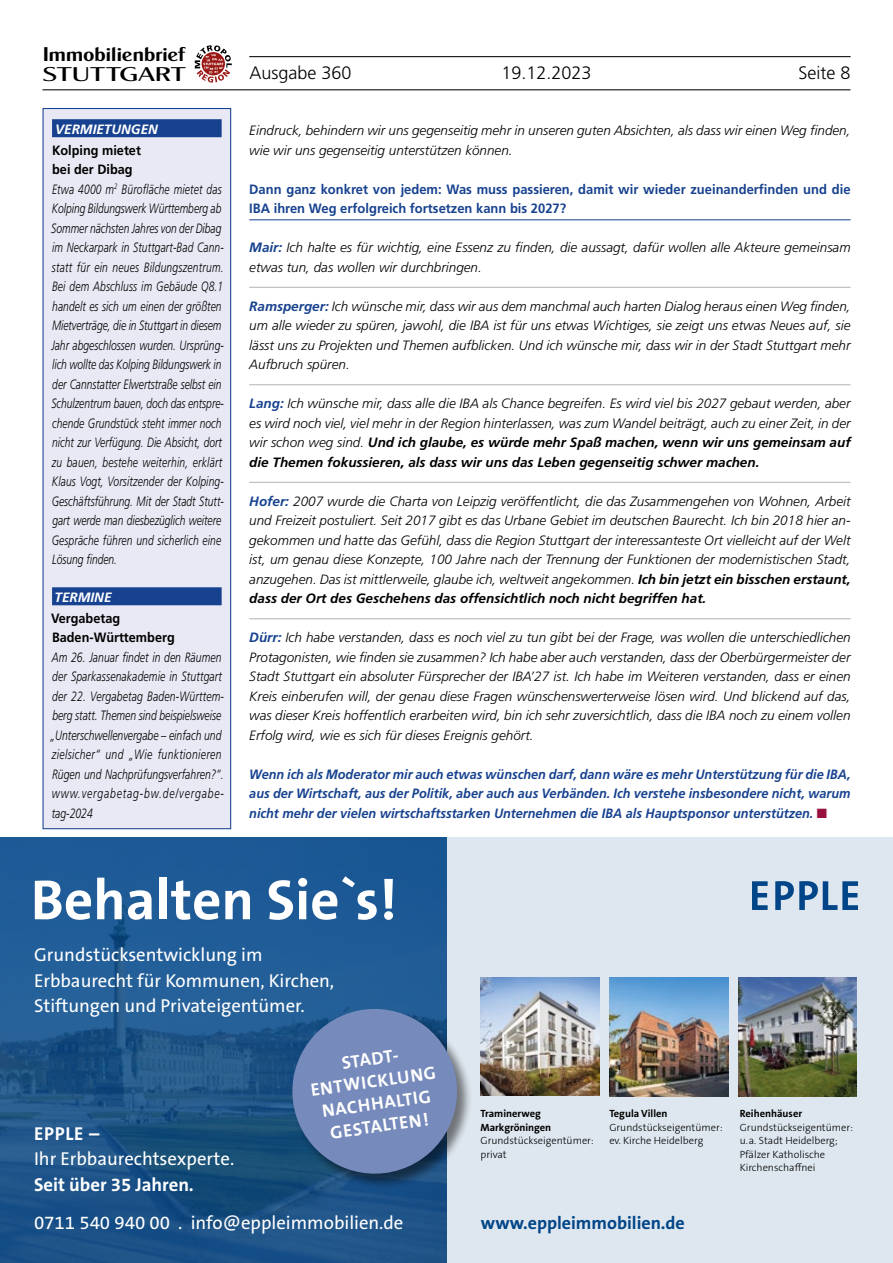
<style>
.page{position:relative;width:893px;height:1263px;background:#fff}
.page>*{position:absolute;margin:0;border:0;box-sizing:border-box;transform-origin:0 0}
.t1{font:700 57px "The Sans B W7";color:#fff}
.t2{font:19.95px "Cg Globe Gothic Bd";letter-spacing:-.02em;color:#000;scale:1.07 1}
.t3{font:19.95px "Cg Globe Gothic Dm";letter-spacing:-.02em;color:#000;scale:1.44 1}
.t4{font:18.75px/25.5px "The Sans B W5 Plain";color:#fff}
.t5{font:700 18.75px "The Sans B W7";color:#fff}
.t6{font:700 18px/22.5px "The Sans B W7";color:#fff;text-align:center}
.t7{font:300 18px "Frutiger";color:#000}
.t8{font:700 18px "The Sans B W7";color:#004587}
.t9{font:italic 300 13.5px/19.5px "Frutiger";color:#000;text-align:justify}
.t10{font:italic 300 13.5px/19.5px "Frutiger";color:#000;scale:.76 1}
.t11{font:italic 300 13.5px/19.5px "Frutiger";color:#000;scale:.77 1}
.t12{font:italic 700 13.5px/19.5px "Frutiger";color:#17428f;text-align:justify;scale:.94 1}
.t13{font:700 13.5px/19.5px "Frutiger";color:#17428f;scale:.96 1}
.t14{font:700 13.5px/19.5px "Frutiger";color:#000;scale:.94 1}
.t15{font:italic 700 13.5px "Frutiger";color:#fff}
.t16{font:300 10.5px/13.5px "The Sans B W3";color:#000}
.t17{font:700 10.5px/13.5px "The Sans B W7";color:#000}
.s1{font-weight:700;font-style:normal}
.s2{font-weight:700;color:#17428f}
.s3{font-weight:700}
.s4{color:#97123e}
</style>
<div class="page">
<hr style="left:43px;top:89px;width:807px;height:1px;background:#000">
<svg style="left:195px;top:45px;width:37px;height:38px"></svg>
<hr style="left:249px;top:56px;width:602px;height:1px;background:#000">
<div style="left:43px;top:109px;width:188px;height:720px;background:#e9e9f5"></div>
<div style="left:52px;top:119px;width:170px;height:18px;background:#17428f"></div>
<div style="left:52px;top:587px;width:170px;height:18px;background:#17428f"></div>
<div style="left:43px;top:108px;width:188px;height:721px;border:1px solid #17428f"></div>
<hr style="left:249px;top:219px;width:602px;height:1px;background:#17428f">
<hr style="left:249px;top:287px;width:602px;height:1px;background:#b3b2b2">
<hr style="left:249px;top:384px;width:602px;height:1px;background:#b3b2b2">
<hr style="left:249px;top:482px;width:602px;height:1px;background:#b3b2b2">
<hr style="left:249px;top:618px;width:602px;height:1px;background:#b3b2b2">
<div style="left:446px;top:838px;width:447px;height:425px;background:#dee6ef"></div>
<img style="left:0;top:838px;width:446px;height:425px">
<svg style="left:752px;top:881px;width:106px;height:29px"></svg>
<img style="left:480px;top:977px;width:119px;height:119px">
<div style="left:291px;top:1008px;width:182px;height:182px;background:#000;opacity:.5"></div>
<svg style="left:281px;top:997px;width:187px;height:188px;background:#627fab"></svg>
<img style="left:609px;top:978px;width:119px;height:118px">
<img style="left:738px;top:978px;width:119px;height:118px">
<h2 class="t2" style="left:43px;top:42px;width:135px">Immobilienbrief</h2>
<h2 class="t3" style="left:43px;top:62px;width:101px">STUTTGART</h2>
<h3 class="t7" style="left:249px;top:63px;width:104px">Ausgabe 360</h3>
<h3 class="t7" style="left:501px;top:63px;width:92px">19.12.2023</h3>
<h3 class="t7" style="left:799px;top:63px;width:54px">Seite 8</h3>
<p class="t15" style="left:55px;top:121px;width:104px">VERMIETUNGEN</p>
<p class="t10" style="left:51px;top:140px;width:229px"><span class="s1">Kolping mietet<br>bei der Dibag<br></span>Etwa 4000 m<sup>2</sup> Bürofläche mietet das Kolping Bildungswerk Württemberg ab Sommer nächsten Jahres von der Dibag im Neckarpark in Stuttgart-Bad Cann&shy;statt für ein neues Bildungszentrum.<br>Bei dem Abschluss im Gebäude Q8.1 handelt es sich um einen der größten Mietverträge, die in Stuttgart in diesem Jahr abgeschlossen wurden. Ursprüng&shy;lich wollte das Kolping Bildungswerk in der Cannstatter Elwertstraße selbst ein Schulzentrum bauen, doch das entspre&shy;chende Grundstück steht immer noch nicht zur Verfügung. Die Absicht, dort zu bauen, bestehe weiterhin, erklärt Klaus Vogt, Vorsitzender der Kolping-Geschäftsführung. Mit der Stadt Stutt&shy;gart werde man diesbezüglich weitere Gespräche führen und sicherlich eine Lösung finden.</p>
<p class="t15" style="left:55px;top:589px;width:59px">TERMINE</p>
<p class="t14" style="left:51px;top:608px;width:133px">Vergabetag<br>Baden-Württemberg</p>
<p class="t11" style="left:51px;top:647px;width:227px">Am 26. Januar findet in den Räumen der Sparkassenakademie in Stuttgart der 22. Vergabetag Baden-Württem&shy;berg statt. Themen sind beispielsweise „Unterschwellenvergabe – einfach und zielsicher“ und „Wie funktionieren Rügen und Nachprüfungsverfahren?“. www.vergabetag-bw.de/vergabe&shy;tag-2024</p>
<p class="t9" style="left:249px;top:121px;width:603px">Eindruck, behindern wir uns gegenseitig mehr in unseren guten Absichten, als dass wir einen Weg finden, wie wir uns gegenseitig unterstützen können.</p>
<p class="t13" style="left:249px;top:179px;width:628px">Dann ganz konkret von jedem: Was muss passieren, damit wir wieder zueinanderfinden und die<br>IBA ihren Weg erfolgreich fortsetzen kann bis 2027?</p>
<p class="t9" style="left:249px;top:238px;width:603px"><span class="s2">Mair:</span> Ich halte es für wichtig, eine Essenz zu finden, die aussagt, dafür wollen alle Akteure gemeinsam etwas tun, das wollen wir durchbringen.</p>
<p class="t9" style="left:249px;top:296px;width:603px"><span class="s2">Ramsperger:</span> Ich wünsche mir, dass wir aus dem manchmal auch harten Dialog heraus einen Weg finden, um alle wieder zu spüren, jawohl, die IBA ist für uns etwas Wichtiges, sie zeigt uns etwas Neues auf, sie lässt uns zu Projekten und Themen aufblicken. Und ich wünsche mir, dass wir in der Stadt Stuttgart mehr Aufbruch spüren.</p>
<p class="t9" style="left:249px;top:394px;width:603px"><span class="s2">Lang:</span> Ich wünsche mir, dass alle die IBA als Chance begreifen. Es wird viel bis 2027 gebaut werden, aber es wird noch viel, viel mehr in der Region hinterlassen, was zum Wandel beiträgt, auch zu einer Zeit, in der wir schon weg sind. <span class="s3">Und ich glaube, es würde mehr Spaß machen, wenn wir uns gemeinsam auf die Themen fokussieren, als dass wir uns das Leben gegenseitig schwer machen.</span></p>
<p class="t9" style="left:249px;top:491px;width:603px"><span class="s2">Hofer:</span> 2007 wurde die Charta von Leipzig veröffentlicht, die das Zusammengehen von Wohnen, Arbeit und Freizeit postuliert. Seit 2017 gibt es das Urbane Gebiet im deutschen Baurecht. Ich bin 2018 hier an&shy;gekommen und hatte das Gefühl, dass die Region Stuttgart der interessanteste Ort vielleicht auf der Welt ist, um genau diese Konzepte, 100 Jahre nach der Trennung der Funktionen der modernistischen Stadt, anzugehen. Das ist mittlerweile, glaube ich, weltweit angekommen. <span class="s3">Ich bin jetzt ein bisschen erstaunt, dass der Ort des Geschehens das offensichtlich noch nicht begriffen hat.</span></p>
<p class="t9" style="left:249px;top:627px;width:603px"><span class="s2">Dürr:</span> Ich habe verstanden, dass es noch viel zu tun gibt bei der Frage, was wollen die unterschiedlichen Protagonisten, wie finden sie zusammen? Ich habe aber auch verstanden, dass der Oberbürgermeister der Stadt Stuttgart ein absoluter Fürsprecher der IBA’27 ist. Ich habe im Weiteren verstanden, dass er einen Kreis einberufen will, der genau diese Fragen wünschenswerterweise lösen wird. Und blickend auf das, was dieser Kreis hoffentlich erarbeiten wird, bin ich sehr zuversichtlich, dass die IBA noch zu einem vollen Erfolg wird, wie es sich für dieses Ereignis gehört.</p>
<p class="t12" style="left:249px;top:764px;width:641px">Wenn ich als Moderator mir auch etwas wünschen darf, dann wäre es mehr Unterstützung für die IBA, aus der Wirtschaft, aus der Politik, aber auch aus Verbänden. Ich verstehe insbesondere nicht, warum nicht mehr der vielen wirtschaftsstarken Unternehmen die IBA als Hauptsponsor unterstützen. <span class="s4">■</span></p>
<h1 class="t1" style="left:31px;top:863px;width:368px">Behalten Sie`s!</h1>
<h3 class="t4" style="left:34px;top:942px;width:302px">Grundstücksentwicklung im<br>Erbbaurecht für Kommunen, Kirchen,<br>Stiftungen und Privateigentümer.</h3>
<h3 class="t6" style="left:306px;top:1057px;width:128px;rotate:-8deg">STADT-<br>ENTWICKLUNG<br>NACHHALTIG</h3>
<h3 class="t5" style="left:34px;top:1121px;width:67px">EPPLE –</h3>
<h3 class="t6" style="left:329px;top:1121px;width:101px;rotate:-8deg">GESTALTEN!</h3>
<h3 class="t4" style="left:34px;top:1146px;width:202px">Ihr Erbbaurechtsexperte.</h3>
<h3 class="t5" style="left:34px;top:1172px;width:161px">Seit über 35 Jahren.</h3>
<h3 class="t4" style="left:34px;top:1210px;width:371px">0711 540 940 00 . info@eppleimmobilien.de</h3>
<p class="t17" style="left:480px;top:1107px;width:72px">Traminerweg<br>Markgröningen</p>
<p class="t16" style="left:480px;top:1134px;width:115px">Grundstückseigentümer: privat</p>
<p class="t17" style="left:609px;top:1107px;width:60px">Tegula Villen</p>
<p class="t16" style="left:609px;top:1120px;width:115px">Grundstückseigentümer: ev. Kirche Heidelberg</p>
<h3 class="t8" style="left:481px;top:1212px;width:205px">www.eppleimmobilien.de</h3>
<p class="t17" style="left:740px;top:1107px;width:64px">Reihenhäuser</p>
<p class="t16" style="left:740px;top:1120px;width:115px">Grundstückseigentümer: u.a. Stadt Heidelberg;<br>Pfälzer Katholische<br>Kirchenschaffnei</p>
</div>
